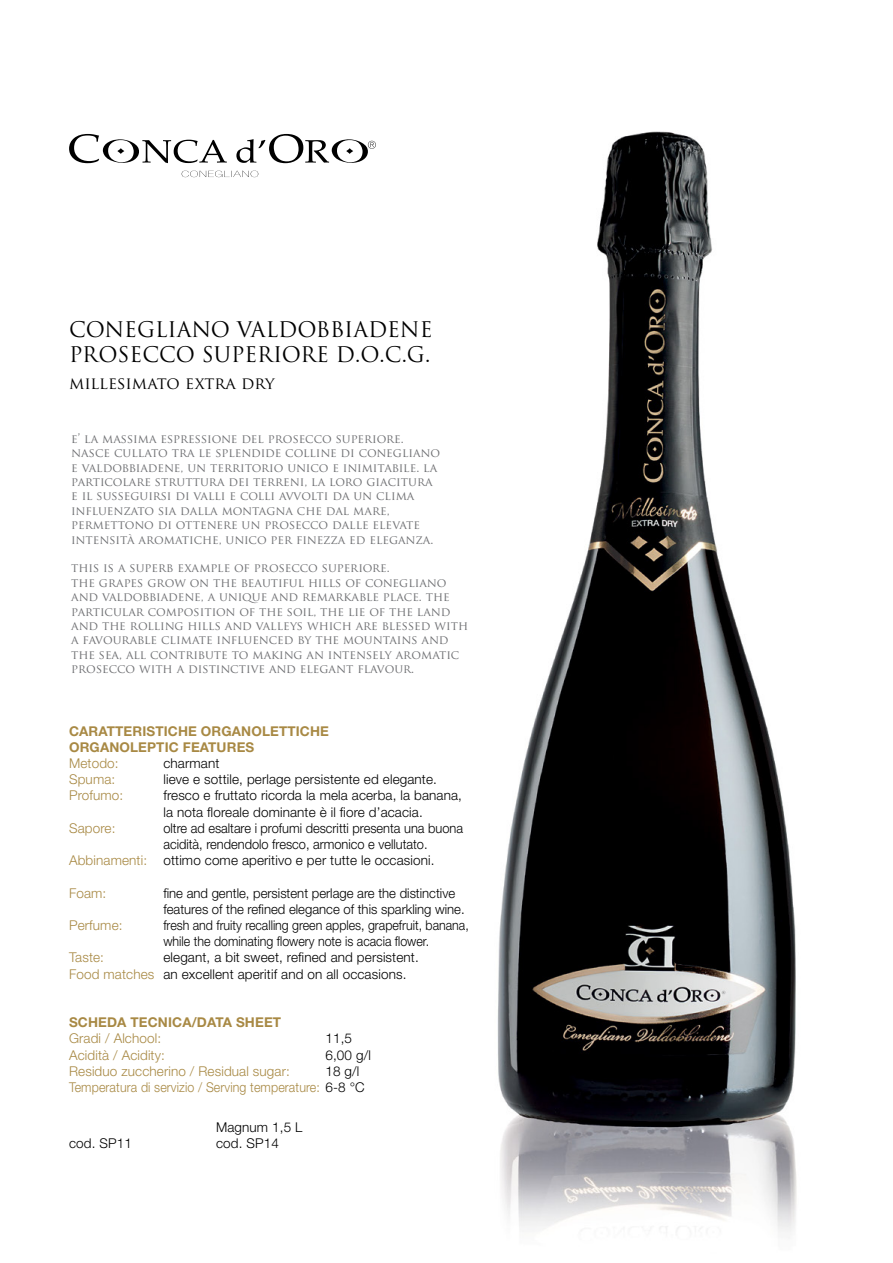
<style>
.page{position:relative;width:893px;height:1263px;background:#fff}
.page>*{position:absolute;margin:0;border:0;box-sizing:border-box;transform-origin:0 0}
.t1{font:21px/25.5px "Trajan Pro";color:#000}
.t2{font:16.5px "Trajan Pro";color:#000}
.t3{font:300 13.5px/16.2px "Helvetica Neue";color:#000}
.t4{font:300 13.5px/16.2px "Helvetica Neue";letter-spacing:.01em;color:#a88944}
.t5{font:700 13.5px/16.2px "Helvetica Neue";letter-spacing:.01em;color:#a88944}
.t6{font:12px/14.4px "Trajan Pro";color:#6d6e71}
.s1{color:#000}
</style>
<div class="page">
<img style="left:184px;top:131px;width:613px;height:1101px">
<svg style="left:69px;top:134px;width:307px;height:43px"></svg>
<h1 class="t1" style="left:69px;top:316px;width:365px">CONEGLIANO VALDOBBIADENE<br>PROSECCO SUPERIORE D.O.C.G.</h1>
<h2 class="t2" style="left:69px;top:373px;width:207px">millesimato extra dry</h2>
<p class="t6" style="left:71px;top:431px;width:370px">e’ la massima espressione del prosecco superiore. nasce cullato tra le splendide colline di conegliano e valdobbiadene, un territorio unico e inimitabile. la particolare struttura dei terreni, la loro giacitura e il susseguirsi di valli e colli avvolti da un clima influenzato sia dalla montagna che dal mare, permettono di ottenere un prosecco dalle elevate intensità aromatiche, unico per finezza ed eleganza.</p>
<p class="t6" style="left:71px;top:561px;width:398px">this is a superb example of prosecco superiore.<br>the grapes grow on the beautiful hills of conegliano and valdobbiadene, a unique and remarkable place. the particular composition of the soil, the lie of the land and the rolling hills and valleys which are blessed with a favourable climate influenced by the mountains and the sea, all contribute to making an intensely aromatic prosecco with a distinctive and elegant flavour.</p>
<p class="t5" style="left:69px;top:722px;width:261px">CARATTERISTICHE ORGANOLETTICHE<br>ORGANOLEPTIC FEATURES</p>
<p class="t4" style="left:69px;top:755px;width:56px">Metodo:<br>Spuma:<br>Profumo:</p>
<p class="t4" style="left:69px;top:819px;width:48px">Sapore:</p>
<p class="t4" style="left:69px;top:852px;width:79px">Abbinamenti:</p>
<p class="t4" style="left:69px;top:884px;width:39px">Foam:</p>
<p class="t4" style="left:69px;top:917px;width:55px">Perfume:</p>
<p class="t4" style="left:69px;top:949px;width:87px">Taste:<br>Food matches</p>
<p class="t5" style="left:69px;top:1014px;width:214px">SCHEDA TECNICA/DATA SHEET</p>
<p class="t4" style="left:69px;top:1030px;width:297px">Gradi / Alchool:<br>Acidità / Acidity:<br>Residuo zuccherino / Residual sugar:<br>Temperatura di servizio / Serving temperature: <span class="s1">6-8 °C</span></p>
<p class="t3" style="left:163px;top:755px;width:301px">charmant<br>lieve e sottile, perlage persistente ed elegante. fresco e fruttato ricorda la mela acerba, la banana, la nota floreale dominante è il fiore d’acacia.<br>oltre ad esaltare i profumi descritti presenta una buona acidità, rendendolo fresco, armonico e vellutato. ottimo come aperitivo e per tutte le occasioni.</p>
<p class="t3" style="left:163px;top:884px;width:307px">fine and gentle, persistent perlage are the distinctive features of the refined elegance of this sparkling wine. fresh and fruity recalling green apples, grapefruit, banana, while the dominating flowery note is acacia flower. elegant, a bit sweet, refined and persistent.<br>an excellent aperitif and on all occasions.</p>
<p class="t3" style="left:325px;top:1030px;width:47px">11,5<br>6,00 g/l<br>18 g/l</p>
<p class="t3" style="left:69px;top:1135px;width:64px">cod. SP11</p>
<p class="t3" style="left:216px;top:1119px;width:88px">Magnum 1,5 L cod. SP14</p>
</div>
